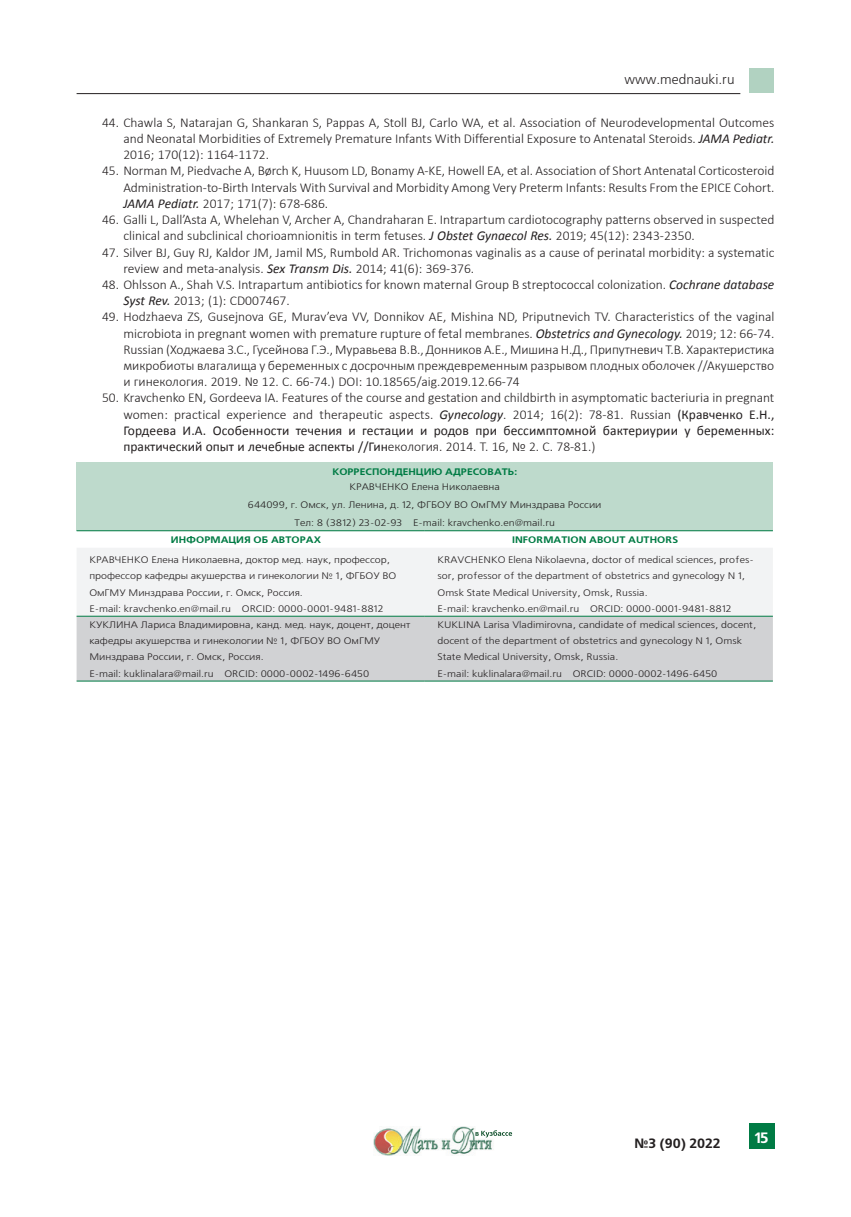
<style>
.page{position:relative;width:851px;height:1217px;background:#fff}
.page>*{position:absolute;margin:0;border:0;box-sizing:border-box;transform-origin:0 0}
.t1{font:700 15px "Free Set C";color:#fff}
.t2{font:300 13.5px/16.2px "Calibri";color:#231f20;text-align:justify}
.t3{font:13.5px "Free Set C";color:#231f20}
.t4{font:700 13.5px "Free Set C";color:#231f20}
.t5{font:9.45px/16.2px "Free Set C";color:#231f20;scale:1.11 1}
.t6{font:700 9.45px "Free Set C";color:#007b44;scale:1.11 1}
.s1{font-weight:400;font-style:italic}
.s2{font-weight:400}
</style>
<div class="page">
<div style="left:748px;top:1123px;width:26px;height:25px;background:#007b44"></div>
<div style="left:749px;top:69px;width:24px;height:24px;background:#b1d2c1"></div>
<hr style="left:77px;top:93px;width:663px;height:1px;background:#231f20">
<img style="left:374px;top:1126px;width:118px;height:29px">
<img style="left:475px;top:1129px;width:37px;height:8px">
<div style="left:77px;top:462px;width:695px;height:68px;background:#bedacc"></div>
<div style="left:77px;top:548px;width:695px;height:67px;background:#f2f3f4"></div>
<div style="left:77px;top:616px;width:695px;height:64px;background:#d1d2d4"></div>
<hr style="left:77px;top:615px;width:347px;height:1px;background:#007b44">
<hr style="left:424px;top:615px;width:348px;height:1px;background:#007b44">
<hr style="left:77px;top:680px;width:347px;height:1px;background:#007b44">
<hr style="left:424px;top:680px;width:348px;height:1px;background:#007b44">
<hr style="left:77px;top:530px;width:347px;height:1px;background:#007b44">
<hr style="left:424px;top:530px;width:348px;height:1px;background:#007b44">
<p class="t3" style="left:624px;top:72px;width:112px">www.mednauki.ru</p>
<p class="t2" style="left:123px;top:114px;width:652px;text-indent:-21px">44. Chawla S, Natarajan G, Shankaran S, Pappas A, Stoll BJ, Carlo WA, et al. Association of Neurodevelopmental Outcomes and Neonatal Morbidities of Extremely Premature Infants With Differential Exposure to Antenatal Steroids. <span class="s1">JAMA Pediatr.<br></span>2016; 170(12): 1164-1172.</p>
<p class="t2" style="left:123px;top:163px;width:652px;text-indent:-21px">45. Norman M, Piedvache A, Børch K, Huusom LD, Bonamy A-KE, Howell EA, et al. Association of Short Antenatal Corticosteroid Administration-to-Birth Intervals With Survival and Morbidity Among Very Preterm Infants: Results From the EPICE Cohort.<br><span class="s1">JAMA Pediatr.</span> 2017; 171(7): 678-686.</p>
<p class="t2" style="left:123px;top:211px;width:652px;text-indent:-21px">46. Galli L, Dall’Asta A, Whelehan V, Archer A, Chandraharan E. Intrapartum cardiotocography patterns observed in suspected clinical and subclinical chorioamnionitis in term fetuses. <span class="s1">J Obstet Gynaecol Res.</span> 2019; 45(12): 2343-2350.</p>
<p class="t2" style="left:123px;top:244px;width:652px;text-indent:-21px">47. Silver BJ, Guy RJ, Kaldor JM, Jamil MS, Rumbold AR. Trichomonas vaginalis as a cause of perinatal morbidity: a systematic review and meta-analysis. <span class="s1">Sex Transm Dis.</span> 2014; 41(6): 369-376.</p>
<p class="t2" style="left:123px;top:276px;width:652px;text-indent:-21px">48. Ohlsson A., Shah V.S. Intrapartum antibiotics for known maternal Group B streptococcal colonization. <span class="s1">Cochrane database<br>Syst Rev.</span> 2013; (1): CD007467.</p>
<p class="t2" style="left:123px;top:308px;width:652px;text-indent:-21px">49. Hodzhaeva ZS, Gusejnova GE, Murav’eva VV, Donnikov AE, Mishina ND, Priputnevich TV. Characteristics of the vaginal microbiota in pregnant women with premature rupture of fetal membranes. <span class="s1">Obstetrics and Gynecology.</span> 2019; 12: 66-74.<br>Russian (Ходжаева З.С., Гусейнова Г.Э., Муравьева В.В., Донников А.Е., Мишина Н.Д., Припутневич Т.В. Характеристика микробиоты влагалища у беременных с досрочным преждевременным разрывом плодных оболочек //Акушерство и гинекология. 2019. № 12. С. 66-74.) DOI: 10.18565/aig.2019.12.66-74</p>
<p class="t2" style="left:123px;top:389px;width:652px;text-indent:-21px">50. Kravchenko EN, Gordeeva IA. Features of the course and gestation and childbirth in asymptomatic bacteriuria in pregnant women: practical experience and therapeutic aspects. <span class="s1">Gynecology</span>. 2014; 16(2): 78-81. Russian <span class="s2">(Кравченко Е.Н., Гордеева И.А. Особенности течения и гестации и родов при бессимптомной бактериурии у беременных: практический опыт и лечебные аспекты //Гин</span>екология. 2014. Т. 16, № 2. С. 78-81.)</p>
<p class="t6" style="left:332px;top:466px;width:168px">КОРРЕСПОНДЕНЦИЮ АДРЕСОВАТЬ:</p>
<p class="t5" style="left:248px;top:478px;width:320px;line-height:18px;text-align:center">КРАВЧЕНКО Елена Николаевна<br>644099, г. Омск, ул. Ленина, д. 12, ФГБОУ ВО ОмГМУ Минздрава России<br>Тел: 8 (3812) 23-02-93 E-mail: kravchenko.en@mail.ru</p>
<p class="t6" style="left:171px;top:534px;width:137px">ИНФОРМАЦИЯ ОБ АВТОРАХ</p>
<p class="t6" style="left:512px;top:534px;width:151px">INFORMATION ABOUT AUTHORS</p>
<p class="t5" style="left:89px;top:552px;width:278px">КРАВЧЕНКО Елена Николаевна, доктор мед. наук, профессор, профессор кафедры акушерства и гинекологии № 1, ФГБОУ ВО ОмГМУ Минздрава России, г. Омск, Россия.<br>E-mail: kravchenko.en@mail.ru ORCID: 0000-0001-9481-8812</p>
<p class="t5" style="left:437px;top:552px;width:286px">KRAVCHENKO Elena Nikolaevna, doctor of medical sciences, profes&shy;sor, professor of the department of obstetrics and gynecology N 1, Omsk State Medical University, Omsk, Russia.<br>E-mail: kravchenko.en@mail.ru ORCID: 0000-0001-9481-8812</p>
<p class="t5" style="left:89px;top:617px;width:290px">КУКЛИНА Лариса Владимировна, канд. мед. наук, доцент, доцент кафедры акушерства и гинекологии № 1, ФГБОУ ВО ОмГМУ Минздрава России, г. Омск, Россия.<br>E-mail: kuklinalara@mail.ru ORCID: 0000-0002-1496-6450</p>
<p class="t5" style="left:437px;top:617px;width:289px">KUKLINA Larisa Vladimirovna, candidate of medical sciences, docent, docent of the department of obstetrics and gynecology N 1, Omsk State Medical University, Omsk, Russia.<br>E-mail: kuklinalara@mail.ru ORCID: 0000-0002-1496-6450</p>
<p class="t4" style="left:634px;top:1135px;width:88px">№3 (90) 2022</p>
<p class="t1" style="left:754px;top:1128px;width:16px">15</p>
</div>
